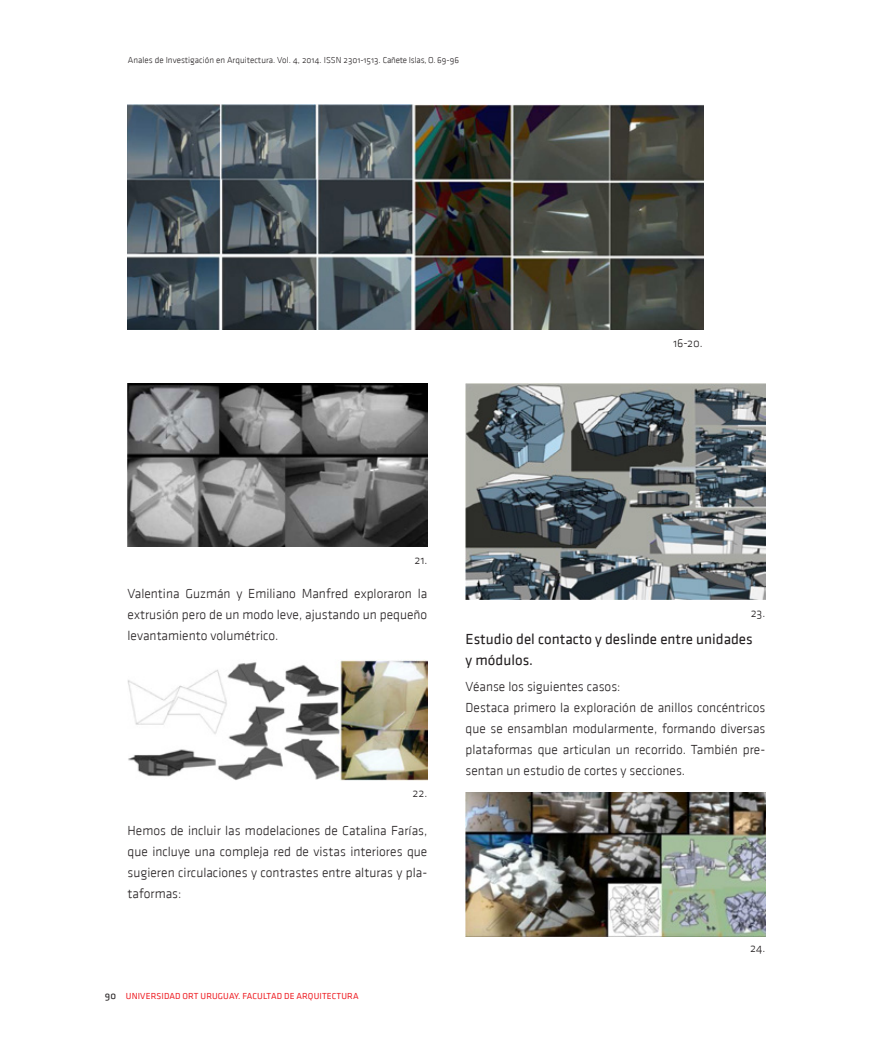
<style>
.page{position:relative;width:893px;height:1063px;background:#fff}
.page>*{position:absolute;margin:0;border:0;box-sizing:border-box;transform-origin:0 0}
.t1{font:15px/21px "Klavika Regular OSF";color:#231f20}
.t2{font:13.5px/21px "Klavika Light OSF";color:#231f20;text-align:justify}
.t3{font:12px "Klavika Light OSF";color:#231f20}
.t4{font:9px "Klavika Light OSF";color:#231f20}
.t5{font:9px "Klavika Regular OSF";letter-spacing:.015em;color:#ee1d23}
.s1{font-size:10.5px;color:#231f20}
</style>
<div class="page">
<img style="left:128px;top:383px;width:299px;height:163px">
<img style="left:128px;top:660px;width:299px;height:120px">
<img style="left:466px;top:383px;width:299px;height:216px">
<img style="left:466px;top:792px;width:299px;height:145px">
<img style="left:128px;top:104px;width:576px;height:226px">
<p class="t4" style="left:128px;top:55px;width:333px">Anales de Investigación en Arquitectura. Vol. 4, 2014. ISSN 2301-1513. Cañete Islas, O. 69-96</p>
<p class="t3" style="left:673px;top:337px;width:31px">16-20.</p>
<p class="t3" style="left:414px;top:554px;width:14px">21.</p>
<p class="t2" style="left:128px;top:583px;width:301px">Valentina Guzmán y Emiliano Manfred exploraron la extrusión pero de un modo leve, ajustando un pequeño levantamiento volumétrico.</p>
<p class="t3" style="left:413px;top:787px;width:16px">22.</p>
<p class="t2" style="left:128px;top:820px;width:301px">Hemos de incluir las modelaciones de Catalina Farías, que incluye una compleja red de vistas interiores que sugieren circulaciones y contrastes entre alturas y pla&shy;taformas:</p>
<p class="t5" style="left:105px;top:992px;width:84px"><span class="s1">90</span> Universidad ORT</p>
<p class="t5" style="left:201px;top:992px;width:160px">U ruguay. Facultad de Arquitectura</p>
<p class="t3" style="left:751px;top:607px;width:16px">23.</p>
<p class="t1" style="left:466px;top:629px;width:289px">Estudio del contacto y deslinde entre unidades y módulos.</p>
<p class="t2" style="left:466px;top:676px;width:301px;text-align:left">Véanse los siguientes casos:<br>Destaca primero la exploración de anillos concéntricos que se ensamblan modularmente, formando diversas plataformas que articulan un recorrido. También pre&shy;sentan un estudio de cortes y secciones.</p>
<p class="t3" style="left:750px;top:942px;width:17px">24.</p>
</div>
